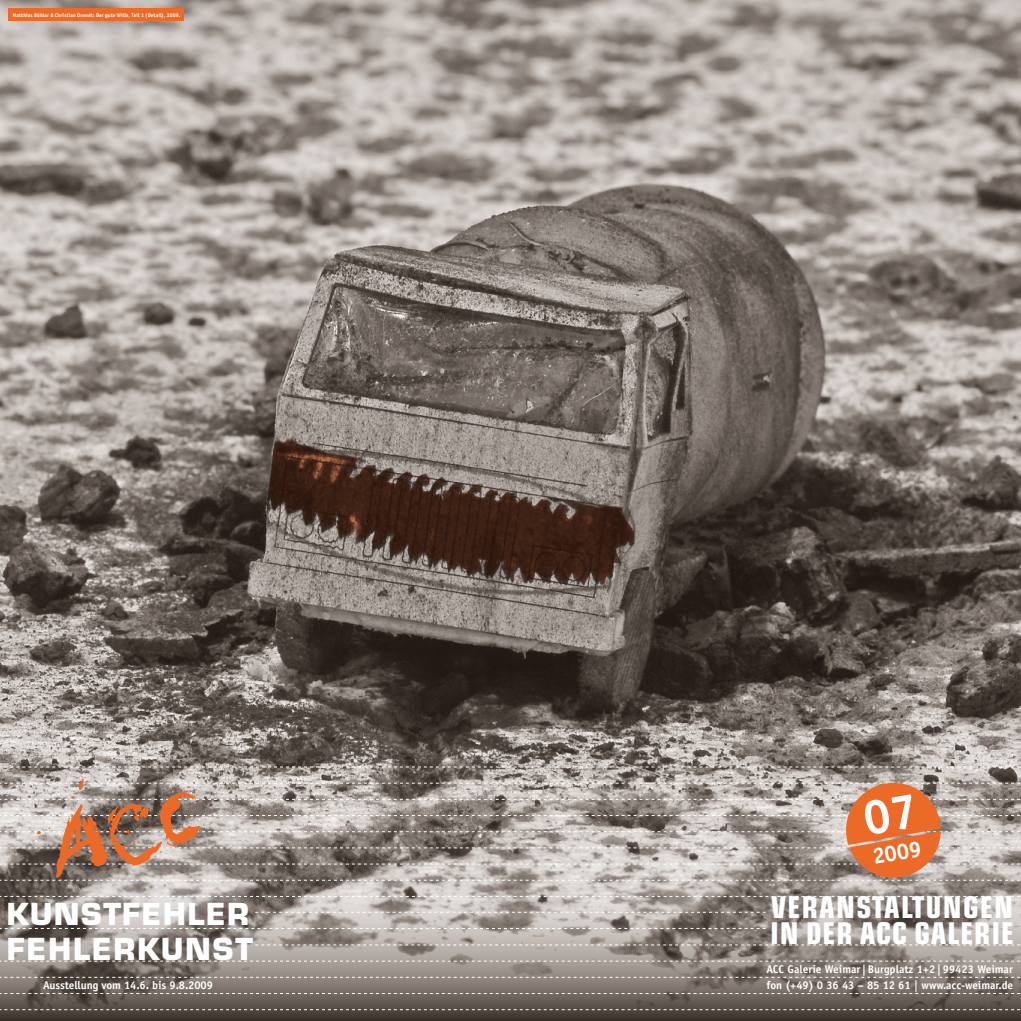
<style>
.page{position:relative;width:1021px;height:1021px;background:#fff}
.page>*{position:absolute;margin:0;border:0;box-sizing:border-box;transform-origin:0 0}
.t1{font:700 condensed 30px "Eurostile";letter-spacing:.03em;color:#fff}
.t2{font:700 29.55px "Eurostile";letter-spacing:.045em;color:#fff}
.t3{font:700 22.5px "Officina Sans";color:#fff}
.t4{font:700 11.25px/16.1px "Officina Sans";letter-spacing:-.005em;color:#fff}
.t5{font:700 5.25px "Officina Sans";letter-spacing:.015em;color:#fff}
</style>
<div class="page">
<img style="left:0;top:0;width:1020px;height:766px">
<svg style="left:266px;top:438px;width:368px;height:146px;background:#66554c"></svg>
<svg style="left:0;top:767px;width:1020px;height:253px;background:#8f8681"></svg>
<svg style="left:255px;top:944px;width:765px;height:1px"></svg>
<svg style="left:0;top:960px;width:1020px;height:1px"></svg>
<svg style="left:0;top:976px;width:1020px;height:1px"></svg>
<svg style="left:0;top:993px;width:1020px;height:1px"></svg>
<svg style="left:0;top:1009px;width:1020px;height:1px"></svg>
<svg style="left:0;top:766px;width:1020px;height:1px"></svg>
<svg style="left:0;top:896px;width:1020px;height:1px"></svg>
<svg style="left:0;top:928px;width:765px;height:1px"></svg>
<svg style="left:255px;top:911px;width:510px;height:1px"></svg>
<div style="left:8px;top:9px;width:176px;height:12px;background:#eb6a28"></div>
<svg style="left:0;top:778px;width:1020px;height:102px;background:#af9c92"></svg>
<p class="t5" style="left:13px;top:12px;width:169px">Matthias Böhler &amp; Christian Orendt: Der gute Wille, Teil 1 (Detail), 2009.</p>
<h3 class="t3" style="left:870px;top:842px;width:51px;rotate:-10deg">2009</h3>
<h2 class="t2" style="left:7px;top:895px;width:244px">KUNSTFEHLER</h2>
<h1 class="t1" style="left:771px;top:889px;width:215px">VER ANSTALTUNGEN</h1>
<h2 class="t2" style="left:7px;top:931px;width:248px">FEHLERKUNST</h2>
<p class="t4" style="left:43px;top:976px;width:171px">Ausstellung vom 14.6. bis 9.8.2009</p>
<h1 class="t1" style="left:770px;top:915px;width:245px">IN DER ACC GALERIE</h1>
<p class="t4" style="left:766px;top:960px;width:248px">ACC Galerie Weimar |Burgplatz 1+2|99423 Weimar fon (+49) 0 36 43 – 85 12 61 | www.acc-weimar.de</p>
</div>
